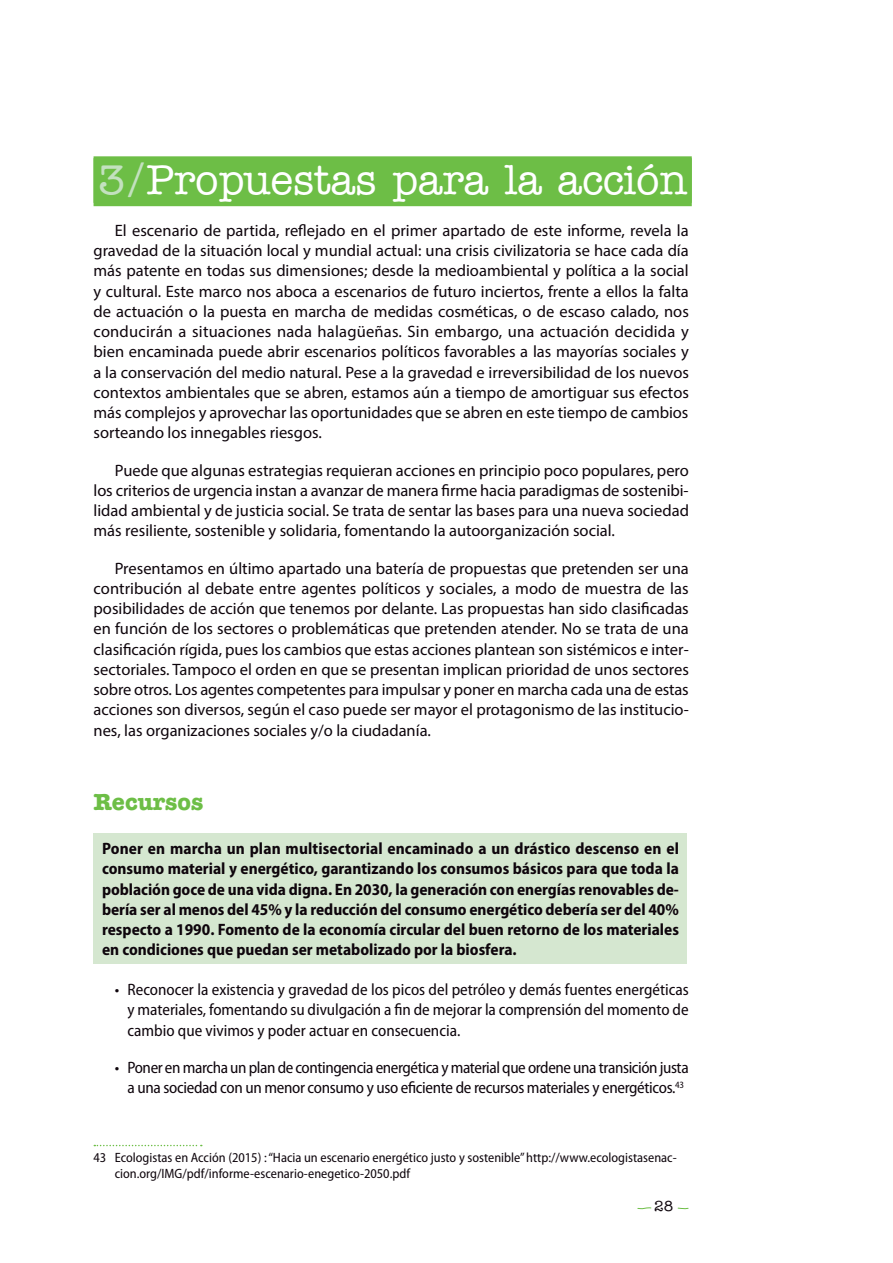
<style>
.page{position:relative;width:893px;height:1263px;background:#fff}
.page>*{position:absolute;margin:0;border:0;box-sizing:border-box;transform-origin:0 0}
.t1{font:500 42px "American Typewriter Std";letter-spacing:-.01em;color:#fff}
.t2{font:700 24px "American Typewriter";color:#6dbe46}
.t3{font:16.5px/20.2px "Myriad Pro";color:#0e050c;text-align:justify}
.t4{font:700 semi-condensed 16.5px/20.2px "Myriad Pro";color:#0e050c;text-align:justify}
.t5{font:semi-condensed 16.5px/20.2px "Myriad Pro";letter-spacing:-.02em;color:#0e050c;text-align:justify}
.t6{font:15px "American Typewriter";color:#0e050c}
.t7{font:semi-condensed 13.5px/16.2px "Myriad Pro";color:#0e050c}
.s1{color:#c3e1bf}
</style>
<div class="page">
<svg style="left:637px;top:1207px;width:15px;height:2px"></svg>
<svg style="left:677px;top:1207px;width:12px;height:2px"></svg>
<div style="left:94px;top:156px;width:598px;height:47px;background:#6dbe46"></div>
<div style="left:94px;top:158px;width:598px;height:48px;background:#6dbe46"></div>
<div style="left:94px;top:833px;width:593px;height:131px;background:#d5e7d0"></div>
<svg style="left:94px;top:1145px;width:108px;height:1px"></svg>
<h1 class="t1" style="left:98px;top:155px;width:591px"><span class="s1">3/</span>Propuestas para la acción</h1>
<p class="t3" style="left:94px;top:222px;width:597px;text-indent:21px">El escenario de partida, reflejado en el primer apartado de este informe, revela la gravedad de la situación local y mundial actual: una crisis civilizatoria se hace cada día más patente en todas sus dimensiones; desde la medioambiental y política a la social y cultural. Este marco nos aboca a escenarios de futuro inciertos, frente a ellos la falta de actuación o la puesta en marcha de medidas cosméticas, o de escaso calado, nos conducirán a situaciones nada halagüeñas. Sin embargo, una actuación decidida y bien encaminada puede abrir escenarios políticos favorables a las mayorías sociales y a la conservación del medio natural. Pese a la gravedad e irreversibilidad de los nuevos contextos ambientales que se abren, estamos aún a tiempo de amortiguar sus efectos más complejos y aprovechar las oportunidades que se abren en este tiempo de cambios sorteando los innegables riesgos.</p>
<p class="t3" style="left:94px;top:462px;width:597px;text-indent:21px">Puede que algunas estrategias requieran acciones en principio poco populares, pero los criterios de urgencia instan a avanzar de manera firme hacia paradigmas de sostenibi&shy;lidad ambiental y de justicia social. Se trata de sentar las bases para una nueva sociedad más resiliente, sostenible y solidaria, fomentando la autoorganización social.</p>
<p class="t3" style="left:94px;top:560px;width:597px;text-indent:21px">Presentamos en último apartado una batería de propuestas que pretenden ser una contribución al debate entre agentes políticos y sociales, a modo de muestra de las posibilidades de acción que tenemos por delante. Las propuestas han sido clasificadas en función de los sectores o problemáticas que pretenden atender. No se trata de una clasificación rígida, pues los cambios que estas acciones plantean son sistémicos e inter&shy;sectoriales. Tampoco el orden en que se presentan implican prioridad de unos sectores sobre otros. Los agentes competentes para impulsar y poner en marcha cada una de estas acciones son diversos, según el caso puede ser mayor el protagonismo de las institucio&shy;nes, las organizaciones sociales y/o la ciudadanía.</p>
<h2 class="t2" style="left:94px;top:794px;width:111px">Recursos</h2>
<p class="t4" style="left:102px;top:840px;width:578px">Poner en marcha un plan multisectorial encaminado a un drástico descenso en el consumo material y energético, garantizando los consumos básicos para que toda la población goce de una vida digna. En 2030, la generación con energías renovables de&shy;bería ser al menos del 45% y la reducción del consumo energético debería ser del 40% respecto a 1990. Fomento de la economía circular del buen retorno de los materiales en condiciones que puedan ser metabolizado por la biosfera.</p>
<p class="t5" style="left:128px;top:981px;width:563px;text-indent:-13px">• Reconocer la existencia y gravedad de los picos del petróleo y demás fuentes energéticas y materiales, fomentando su divulgación a fin de mejorar la comprensión del momento de cambio que vivimos y poder actuar en consecuencia.</p>
<p class="t5" style="left:115px;top:1059px;width:575px;text-align:center">• Poner en marcha un plan de contingencia energética y material que ordene una transición justa a una sociedad con un menor consumo y uso eficiente de recursos materiales y energéticos.<sup>43</sup></p>
<p class="t7" style="left:115px;top:1150px;width:563px;text-indent:-21px">43 Ecologistas en Acción (2015) : “Hacia un escenario energético justo y sostenible” http://www.ecologistasenac&shy;cion.org/IMG/pdf/informe-escenario-enegetico-2050.pdf</p>
<p class="t6" style="left:654px;top:1197px;width:21px">28</p>
</div>
